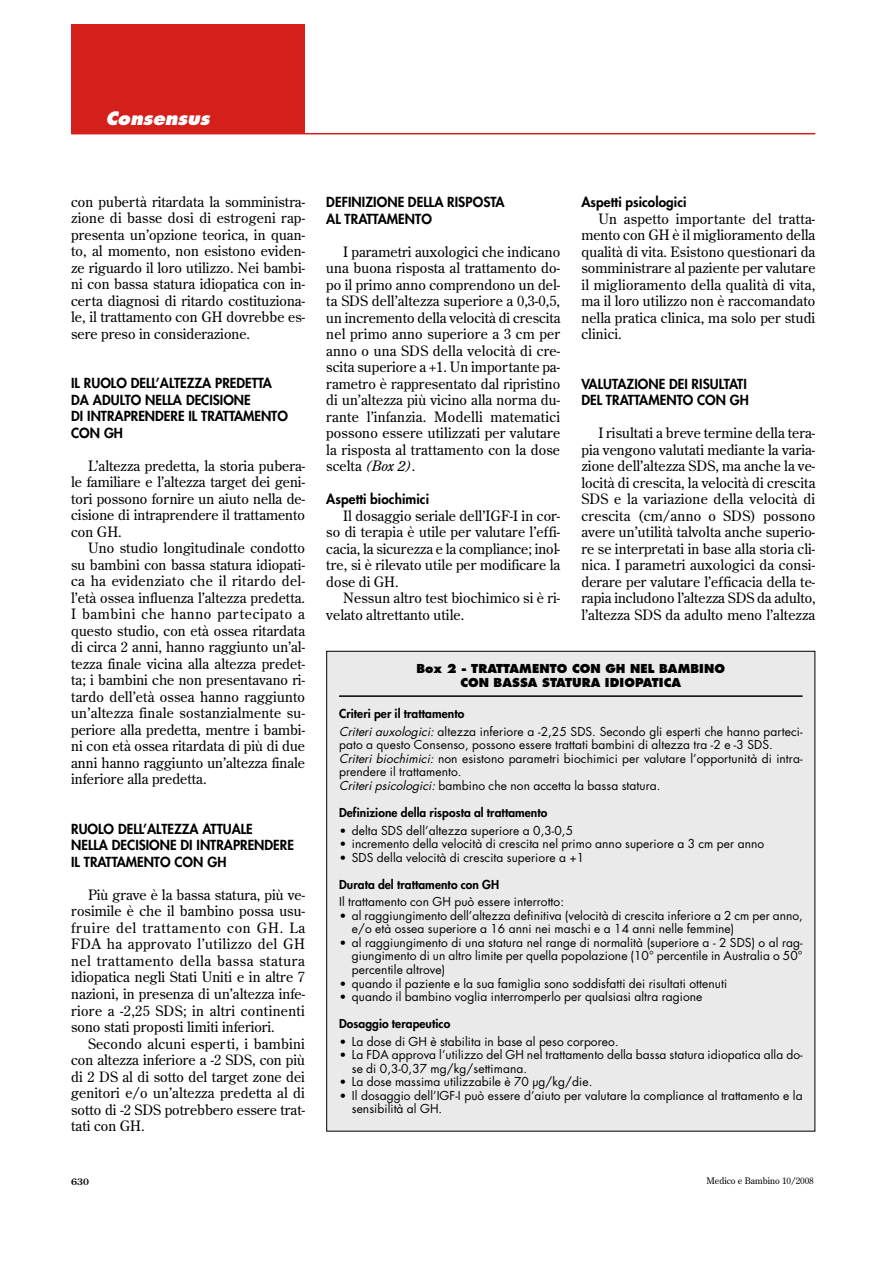
<style>
.page{position:relative;width:891px;height:1262px;background:#fff}
.page>*{position:absolute;margin:0;border:0;box-sizing:border-box;transform-origin:0 0}
.t1{font:italic 800 18px "Futura";color:#fff}
.t2{font:14.25px/16.5px "Century Old Style";letter-spacing:.005em;color:#000;text-align:justify}
.t3{font:800 13.5px/16.5px "Futura";color:#000}
.t4{font:12px/13.5px "Futura";letter-spacing:.005em;color:#000}
.t5{font:800 12px "Futura";letter-spacing:.005em;color:#000}
.t6{font:800 12px/13.5px "Futura";letter-spacing:.01em;color:#000;text-align:center}
.t7{font:9px "Century Old Style";color:#000}
.t8{font:700 9px "Century Old Style";color:#000}
.s1{font-style:italic}
.s2{font-weight:800}
.s3{font-family:"Century Old Style";font-size:11.7px}
</style>
<div class="page">
<div style="left:71px;top:24px;width:234px;height:110px;background:#d51f1b"></div>
<hr style="left:71px;top:133px;width:744px;height:1px;background:#d51f1b">
<div style="left:327px;top:651px;width:488px;height:479px;background:#eaeaea"></div>
<hr style="left:339px;top:695px;width:464px;height:2px;background:#000">
<p class="t1" style="left:105px;top:111px;width:105px">Consensus</p>
<p class="t2" style="left:71px;top:194px;width:235px">con pubertà ritardata la somministra&shy;zione di basse dosi di estrogeni rap&shy;presenta un’opzione teorica, in quan&shy;to, al momento, non esistono eviden&shy;ze riguardo il loro utilizzo. Nei bambi&shy;ni con bassa statura idiopatica con in&shy;certa diagnosi di ritardo costituziona&shy;le, il trattamento con GH dovrebbe es&shy;sere preso in considerazione.</p>
<p class="t3" style="left:71px;top:376px;width:218px">IL RUOLO DELL’ALTEZZA PREDETTA<br>DA ADULTO NELLA DECISIONE<br>DI INTRAPRENDERE IL TRATTAMENTO<br>CON GH</p>
<p class="t2" style="left:71px;top:458px;width:235px;text-indent:17px">L’altezza predetta, la storia pubera&shy;le familiare e l’altezza target dei geni&shy;tori possono fornire un aiuto nella de&shy;cisione di intraprendere il trattamento con GH.</p>
<p class="t2" style="left:71px;top:541px;width:235px;text-indent:17px">Uno studio longitudinale condotto su bambini con bassa statura idiopati&shy;ca ha evidenziato che il ritardo del&shy;l’età ossea influenza l’altezza predetta.<br>I bambini che hanno partecipato a questo studio, con età ossea ritardata di circa 2 anni, hanno raggiunto un’al&shy;tezza finale vicina alla altezza predet&shy;ta; i bambini che non presentavano ri&shy;tardo dell’età ossea hanno raggiunto un’altezza finale sostanzialmente su&shy;periore alla predetta, mentre i bambi&shy;ni con età ossea ritardata di più di due anni hanno raggiunto un’altezza finale inferiore alla predetta.</p>
<p class="t3" style="left:71px;top:821px;width:224px">RUOLO DELL’ALTEZZA ATTUALE<br>NELLA DECISIONE DI INTRAPRENDERE<br>IL TRATTAMENTO CON GH</p>
<p class="t2" style="left:71px;top:887px;width:235px;text-indent:17px">Più grave è la bassa statura, più ve&shy;rosimile è che il bambino possa usu&shy;fruire del trattamento con GH. La FDA ha approvato l’utilizzo del GH nel trattamento della bassa statura idiopatica negli Stati Uniti e in altre 7 nazioni, in presenza di un’altezza infe&shy;riore a -2,25 SDS; in altri continenti sono stati proposti limiti inferiori.</p>
<p class="t2" style="left:71px;top:1036px;width:235px;text-indent:17px">Secondo alcuni esperti, i bambini con altezza inferiore a -2 SDS, con più di 2 DS al di sotto del target zone dei genitori e/o un’altezza predetta al di sotto di -2 SDS potrebbero essere trat&shy;tati con GH.</p>
<p class="t3" style="left:326px;top:195px;width:180px">DEFINIZIONE DELLA RISPOSTA<br>AL TRATTAMENTO</p>
<p class="t2" style="left:326px;top:244px;width:236px;text-indent:17px">I parametri auxologici che indicano una buona risposta al trattamento do&shy;po il primo anno comprendono un del&shy;ta SDS dell’altezza superiore a 0,3-0,5, un incremento della velocità di crescita nel primo anno superiore a 3 cm per anno o una SDS della velocità di cre&shy;scita superiore a +1. Un importante pa&shy;rametro è rappresentato dal ripristino di un’altezza più vicino alla norma du&shy;rante l’infanzia. Modelli matematici possono essere utilizzati per valutare la risposta al trattamento con la dose scelta <span class="s1">(Box 2)</span>.</p>
<p class="t3" style="left:326px;top:492px;width:104px">Aspetti biochimici</p>
<p class="t2" style="left:326px;top:508px;width:235px;text-indent:17px">Il dosaggio seriale dell’IGF-I in cor&shy;so di terapia è utile per valutare l’effi&shy;cacia, la sicurezza e la compliance; inol&shy;tre, si è rilevato utile per modificare la dose di GH.</p>
<p class="t2" style="left:326px;top:591px;width:235px;text-indent:17px">Nessun altro test biochimico si è ri&shy;velato altrettanto utile.</p>
<p class="t3" style="left:581px;top:195px;width:107px">Aspetti psicologici</p>
<p class="t2" style="left:581px;top:211px;width:236px;text-indent:17px">Un aspetto importante del tratta&shy;mento con GH è il miglioramento della qualità di vita. Esistono questionari da somministrare al paziente per valutare il miglioramento della qualità di vita, ma il loro utilizzo non è raccomandato nella pratica clinica, ma solo per studi clinici.</p>
<p class="t3" style="left:581px;top:376px;width:169px">VALUTAZIONE DEI RISULTATI<br>DEL TRATTAMENTO CON GH</p>
<p class="t2" style="left:581px;top:426px;width:236px;text-indent:17px">I risultati a breve termine della tera&shy;pia vengono valutati mediante la varia&shy;zione dell’altezza SDS, ma anche la ve&shy;locità di crescita, la velocità di crescita SDS e la variazione della velocità di crescita (cm/anno o SDS) possono avere un’utilità talvolta anche superio&shy;re se interpretati in base alla storia cli&shy;nica. I parametri auxologici da consi&shy;derare per valutare l’efficacia della te&shy;rapia includono l’altezza SDS da adulto, l’altezza SDS da adulto meno l’altezza</p>
<p class="t6" style="left:416px;top:663px;width:310px">Box 2 - TRATTAMENTO CON GH NEL BAMBINO<br>CON BASSA STATURA IDIOPATICA</p>
<p class="t4" style="left:339px;top:706px;width:465px;line-height:17.7px"><span class="s2">Criteri per il trattamento<br></span><span class="s1">Criteri auxologici:</span> altezza inferiore a -2,25 SDS. Secondo gli esperti che hanno parteci-</p>
<p class="t4" style="left:339px;top:739px;width:465px">pato a questo Consenso, possono essere trattati bambini di altezza tra -2 e -3 SDS.<br><span class="s1">Criteri biochimici:</span> non esistono parametri biochimici per valutare l’opportunità di intra&shy;prendere il trattamento.<br><span class="s1">Criteri psicologici:</span> bambino che non accetta la bassa statura.</p>
<p class="t5" style="left:339px;top:806px;width:210px">Definizione della risposta al trattamento</p>
<p class="t4" style="left:339px;top:824px;width:236px"><span class="s3">•</span> delta SDS dell’altezza superiore a 0,3-0,5</p>
<p class="t4" style="left:339px;top:838px;width:427px"><span class="s3">•</span> incremento della velocità di crescita nel primo anno superiore a 3 cm per anno</p>
<p class="t4" style="left:339px;top:851px;width:247px"><span class="s3">•</span> SDS della velocità di crescita superiore a +1</p>
<p class="t5" style="left:339px;top:878px;width:162px">Durata del trattamento con GH</p>
<p class="t4" style="left:339px;top:896px;width:227px">Il trattamento con GH può essere interrotto:</p>
<p class="t4" style="left:352px;top:909px;width:453px;text-indent:-13px"><span class="s3">•</span> al raggiungimento dell’altezza definitiva (velocità di crescita inferiore a 2 cm per anno, e/o età ossea superiore a 16 anni nei maschi e a 14 anni nelle femmine)</p>
<p class="t4" style="left:352px;top:936px;width:452px;text-align:justify;text-indent:-13px"><span class="s3">•</span> al raggiungimento di una statura nel range di normalità (superiore a - 2 SDS) o al rag&shy;giungimento di un altro limite per quella popolazione (10° percentile in Australia o 50° percentile altrove)</p>
<p class="t4" style="left:339px;top:977px;width:390px"><span class="s3">•</span> quando il paziente e la sua famiglia sono soddisfatti dei risultati ottenuti</p>
<p class="t4" style="left:339px;top:990px;width:365px"><span class="s3">•</span> quando il bambino voglia interromperlo per qualsiasi altra ragione</p>
<p class="t5" style="left:339px;top:1017px;width:113px">Dosaggio terapeutico</p>
<p class="t4" style="left:339px;top:1035px;width:281px"><span class="s3">•</span> La dose di GH è stabilita in base al peso corporeo.</p>
<p class="t4" style="left:352px;top:1049px;width:452px;text-indent:-13px"><span class="s3">•</span> La FDA approva l’utilizzo del GH nel trattamento della bassa statura idiopatica alla do&shy;se di 0,3-0,37 mg/kg/settimana.</p>
<p class="t4" style="left:339px;top:1076px;width:255px"><span class="s3">•</span> La dose massima utilizzabile è 70 µg/kg/die.</p>
<p class="t4" style="left:352px;top:1089px;width:452px;text-indent:-13px"><span class="s3">•</span> Il dosaggio dell’IGF-I può essere d’aiuto per valutare la compliance al trattamento e la sensibilità al GH.</p>
<p class="t8" style="left:71px;top:1178px;width:19px">630</p>
<p class="t7" style="left:706px;top:1176px;width:109px">Medico e Bambino 10/2008</p>
</div>
